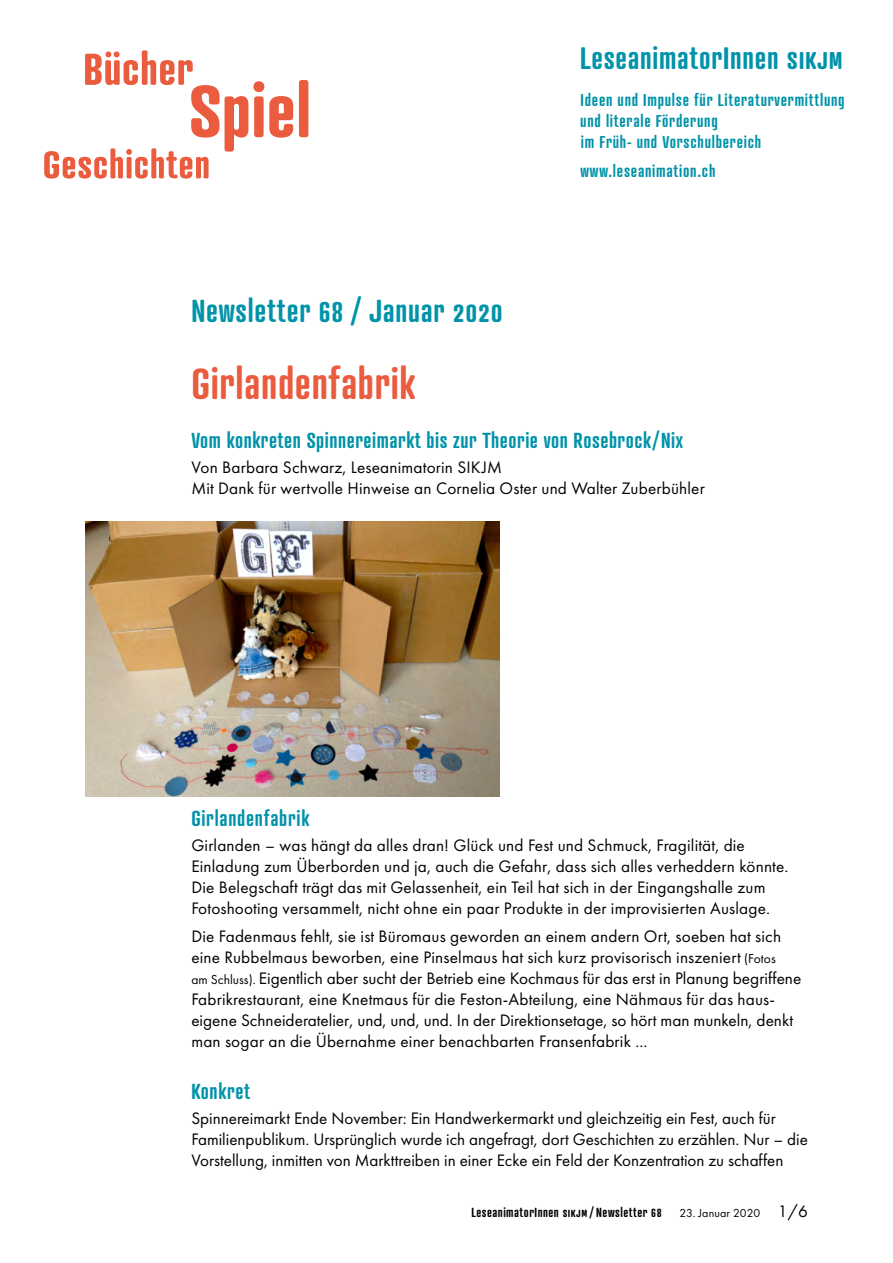
<style>
.page{position:relative;width:893px;height:1263px;background:#fff}
.page>*{position:absolute;margin:0;border:0;box-sizing:border-box;transform-origin:0 0}
.t1{font:600 42px "Atrament Std";letter-spacing:.015em;color:#eb5b3e}
.t2{font:600 30.75px "Atrament Std";letter-spacing:.025em;color:#0093a9}
.t3{font:600 30px "Atrament Std";letter-spacing:.025em;color:#0093a9}
.t4{font:600 21px "Atrament Std";letter-spacing:.025em;color:#0093a9}
.t5{font:17.25px/21px "Futura PT";letter-spacing:.01em;color:#000}
.t6{font:600 16.5px/20.7px "Atrament Std";letter-spacing:.045em;color:#0093a9}
.t7{font:600 12.75px "Atrament Std";letter-spacing:.04em;color:#000}
.t8{font:12px "Futura PT";letter-spacing:.01em;color:#000}
.s1{font-size:13.5px}
.s2{font-size:17.25px}
</style>
<div class="page">
<svg style="left:44px;top:50px;width:264px;height:129px"></svg>
<img style="left:85px;top:521px;width:415px;height:275px">
<h3 class="t3" style="left:580px;top:38px;width:264px">LeseanimatorInnen SIKJM</h3>
<p class="t6" style="left:580px;top:89px;width:266px">Ideen und Impulse für Literaturvermittlung und literale Förderung<br>im Früh- und Vorschulbereich</p>
<p class="t6" style="left:581px;top:160px;width:136px">www.leseanimation.ch</p>
<h2 class="t2" style="left:191px;top:291px;width:313px">Newsletter 68 / Januar 2020</h2>
<h1 class="t1" style="left:191px;top:355px;width:225px">Girlandenfabrik</h1>
<p class="t4" style="left:191px;top:426px;width:493px">Vom konkreten Spinnereimarkt bis zur Theorie von Rosebrock/Nix</p>
<p class="t5" style="left:191px;top:457px;width:515px">Von Barbara Schwarz, Leseanimatorin SIKJM<br>Mit Dank für wertvolle Hinweise an Cornelia Oster und Walter Zuberbühler</p>
<p class="t4" style="left:191px;top:805px;width:119px">Girlandenfabrik</p>
<p class="t5" style="left:191px;top:835px;width:599px">Girlanden – was hängt da alles dran! Glück und Fest und Schmuck, Fragilität, die Einladung zum Überborden und ja, auch die Gefahr, dass sich alles verheddern könnte.<br>Die Belegschaft trägt das mit Gelassenheit, ein Teil hat sich in der Eingangshalle zum Fotoshooting versammelt, nicht ohne ein paar Produkte in der improvisierten Auslage.</p>
<p class="t5" style="left:191px;top:925px;width:611px">Die Fadenmaus fehlt, sie ist Büromaus geworden an einem andern Ort, soeben hat sich eine Rubbelmaus beworben, eine Pinselmaus hat sich kurz provisorisch inszeniert <span class="s1">(Fotos<br>am Schluss).</span> Eigentlich aber sucht der Betrieb eine Kochmaus für das erst in Planung begriffene Fabrikrestaurant, eine Knetmaus für die Feston-Abteilung, eine Nähmaus für das haus&shy;eigene Schneideratelier, und, und, und. In der Direktionsetage, so hört man munkeln, denkt man sogar an die Übernahme einer benachbarten Fransenfabrik ...</p>
<p class="t4" style="left:191px;top:1077px;width:61px">Konkret</p>
<p class="t5" style="left:191px;top:1107px;width:618px">Spinnereimarkt Ende November: Ein Handwerkermarkt und gleichzeitig ein Fest, auch für<br>Familienpublikum. Ursprünglich wurde ich angefragt, dort Geschichten zu erzählen. Nur – die<br>Vorstellung, inmitten von Markttreiben in einer Ecke ein Feld der Konzentration zu schaffen</p>
<p class="t7" style="left:471px;top:1204px;width:192px">LeseanimatorInnen SIKJM / Newsletter 68</p>
<p class="t8" style="left:679px;top:1206px;width:130px">23. Januar 2020 <span class="s2">1/6</span></p>
</div>
